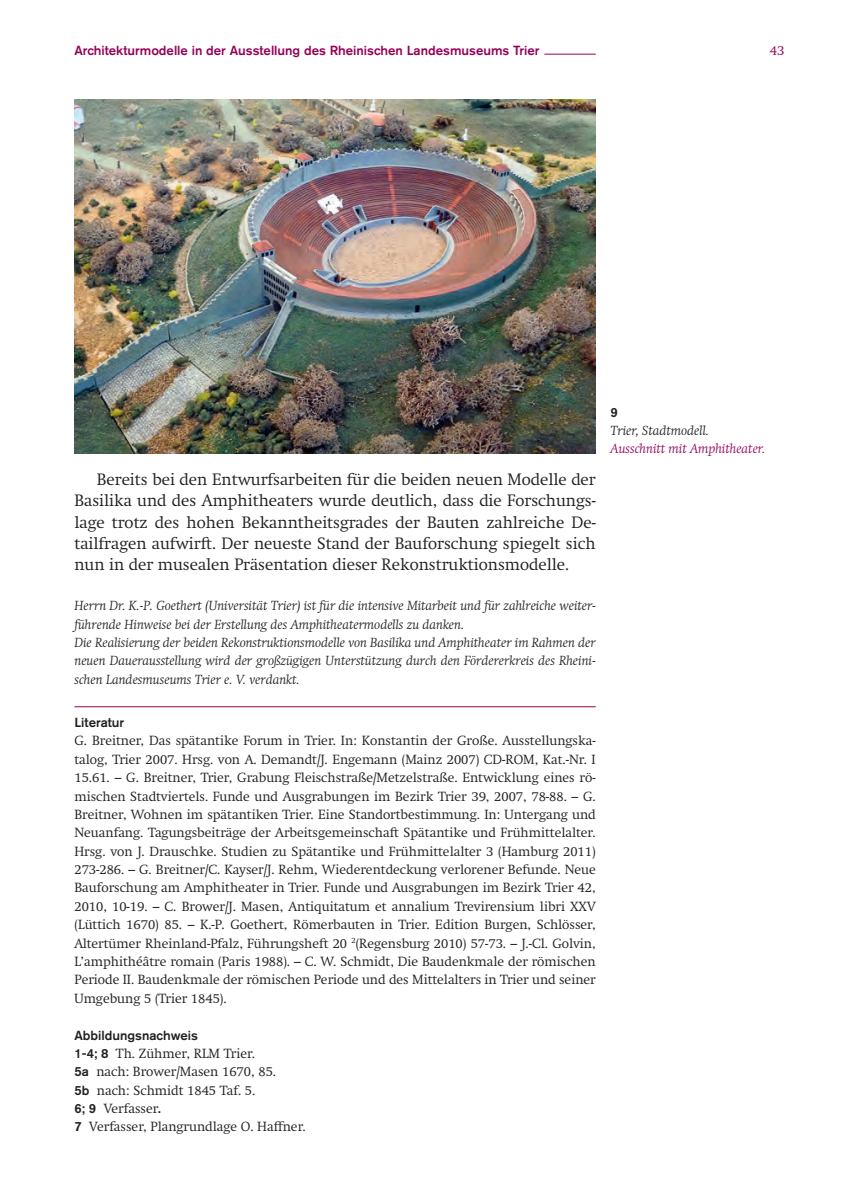
<style>
.page{position:relative;width:844px;height:1191px;background:#fff}
.page>*{position:absolute;margin:0;border:0;box-sizing:border-box;transform-origin:0 0}
.t1{font:300 16.28px/21.3px "Swift";color:#231f20;text-align:justify}
.t2{font:300 13.12px/18.4px "Swift";color:#231f20;text-align:justify}
.t3{font:italic 300 13.12px/18.4px "Swift";color:#231f20}
.t4{font:500 13.12px "Akzidenz Grotesk Std";color:#950058}
.t5{font:500 13.12px "Akzidenz Grotesk Std";color:#231f20}
.t6{font:italic 300 13.12px "Swift";color:#950058}
.t7{font:300 13.12px "Swift";color:#950058}
.s1{font-family:"Akzidenz Grotesk Std";font-weight:500}
</style>
<div class="page">
<hr style="left:544px;top:54px;width:51px;height:1px;background:#950058">
<img style="left:74px;top:99px;width:521px;height:355px">
<hr style="left:74px;top:706px;width:521px;height:1px;background:#950058">
<p class="t4" style="left:74px;top:42px;width:466px">Architekturmodelle in der Ausstellung des Rheinischen Landesmuseums Trier</p>
<p class="t7" style="left:769px;top:42px;width:16px">43</p>
<p class="t1" style="left:74px;top:468px;width:522px;text-indent:22px">Bereits bei den Entwurfsarbeiten für die beiden neuen Modelle der Basilika und des Amphitheaters wurde deutlich, dass die Forschungs&shy;lage trotz des hohen Bekanntheitsgrades der Bauten zahlreiche De&shy;tailfragen aufwirft. Der neueste Stand der Bauforschung spiegelt sich nun in der musealen Präsentation dieser Rekonstruktionsmodelle.</p>
<p class="t3" style="left:74px;top:596px;width:522px">Herrn Dr. K.-P. Goethert (Universität Trier) ist für die intensive Mitarbeit und für zahlreiche weiter&shy;führende Hinweise bei der Erstellung des Amphitheatermodells zu danken.<br>Die Realisierung der beiden Rekonstruktionsmodelle von Basilika und Amphitheater im Rahmen der neuen Dauerausstellung wird der großzügigen Unterstützung durch den Fördererkreis des Rheini&shy;schen Landesmuseums Trier e. V. verdankt.</p>
<p class="t5" style="left:74px;top:714px;width:51px">Literatur</p>
<p class="t2" style="left:74px;top:732px;width:522px">G. Breitner, Das spätantike Forum in Trier. In: Konstantin der Große. Ausstellungska&shy;talog, Trier 2007. Hrsg. von A. Demandt/J. Engemann (Mainz 2007) CD-ROM, Kat.-Nr. I 15.61. – G. Breitner, Trier, Grabung Fleischstraße/Metzelstraße. Entwicklung eines rö&shy;mischen Stadtviertels. Funde und Ausgrabungen im Bezirk Trier 39, 2007, 78-88. – G.<br>Breitner, Wohnen im spätantiken Trier. Eine Standortbestimmung. In: Untergang und Neuanfang. Tagungsbeiträge der Arbeitsgemeinschaft Spätantike und Frühmittelalter.<br>Hrsg. von J. Drauschke. Studien zu Spätantike und Frühmittelalter 3 (Hamburg 2011)<br>273-286. – G. Breitner/C. Kayser/J. Rehm, Wiederentdeckung verlorener Befunde. Neue Bauforschung am Amphitheater in Trier. Funde und Ausgrabungen im Bezirk Trier 42, 2010, 10-19. – C. Brower/J. Masen, Antiquitatum et annalium Trevirensium libri XXV (Lüttich 1670) 85. – K.-P. Goethert, Römerbauten in Trier. Edition Burgen, Schlösser, Altertümer Rheinland-Pfalz, Führungsheft 20 <sup>2</sup>(Regensburg 2010) 57-73. – J.-Cl. Golvin, L’amphithéâtre romain (Paris 1988). – C. W. Schmidt, Die Baudenkmale der römischen Periode II. Baudenkmale der römischen Periode und des Mittelalters in Trier und seiner Umgebung 5 (Trier 1845).</p>
<p class="t5" style="left:74px;top:1027px;width:125px">Abbildungsnachweis</p>
<p class="t2" style="left:74px;top:1044px;width:233px;text-align:left"><span class="s1">1-4; 8</span> Th. Zühmer, RLM Trier.<br><span class="s1">5a</span> nach: Brower/Masen 1670, 85.<br><span class="s1">5b</span> nach: Schmidt 1845 Taf. 5.<br><span class="s1">6; 9</span> Verfasser<span class="s1">.<br>7</span> Verfasser, Plangrundlage O. Haffner.</p>
<p class="t5" style="left:610px;top:404px;width:9px">9</p>
<p class="t3" style="left:610px;top:421px;width:100px">Trier, Stadtmodell.</p>
<p class="t6" style="left:610px;top:441px;width:156px">Ausschnitt mit Amphitheater.</p>
</div>
